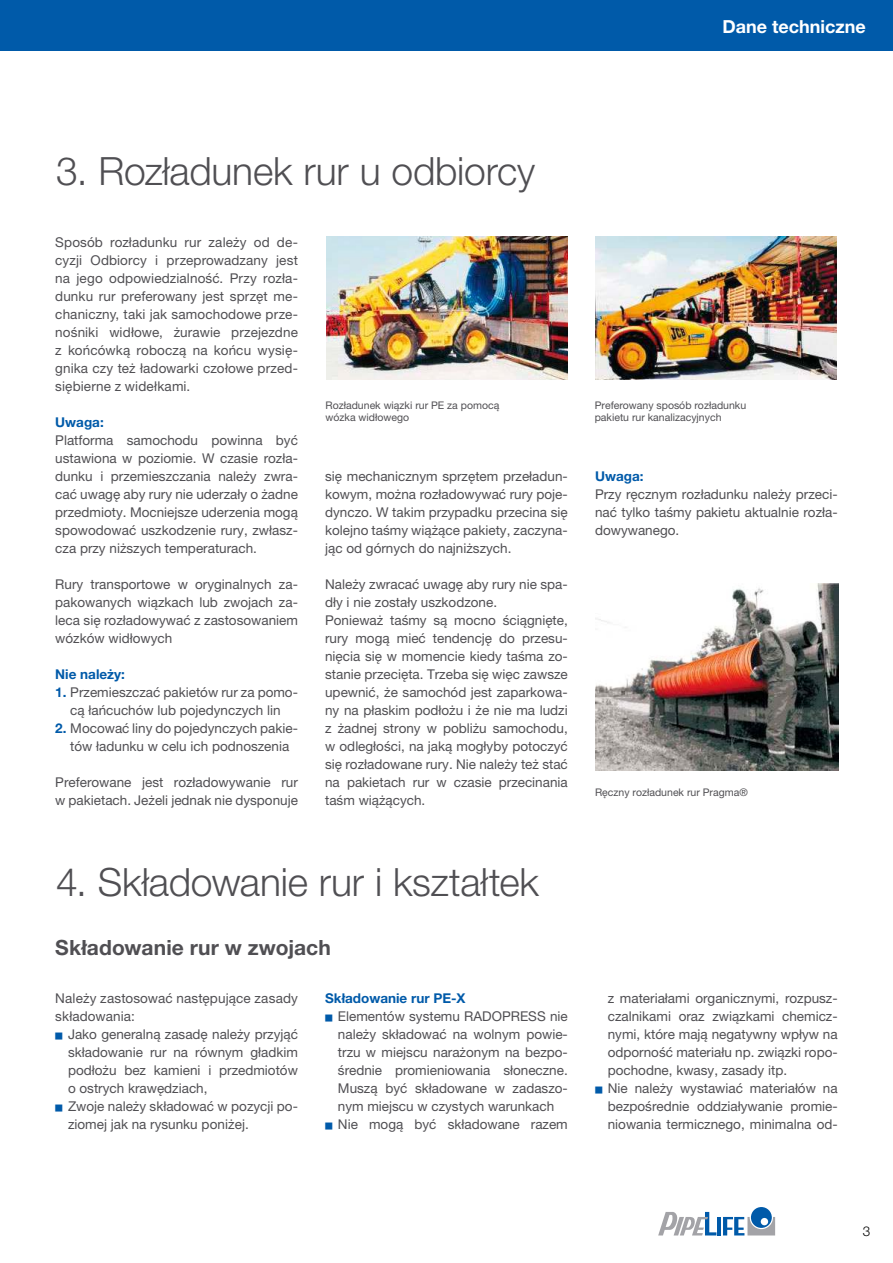
<style>
.page{position:relative;width:893px;height:1263px;background:#fff}
.page>*{position:absolute;margin:0;border:0;box-sizing:border-box;transform-origin:0 0}
.t1{font:300 39px "Helvetica Neue LT Pro";letter-spacing:-.005em;color:#504f53}
.t2{font:700 21px "Helvetica Neue LT Pro";letter-spacing:.005em;color:#504f53}
.t3{font:700 18px "Helvetica Neue LT Pro";color:#fff}
.t4{font:13.5px/18px "Helvetica Neue LT Pro";color:#504f53;text-align:justify}
.t5{font:700 13.5px "Helvetica Neue LT Pro";color:#005aa9}
.t6{font:300 13.5px "Helvetica Neue LT Pro";color:#000}
.t7{font:10.5px/12.6px "Helvetica Neue LT Pro";color:#504f53}
.s1{font-weight:700;color:#005aa9}
.s2{font-family:"Newspaper Pi PL";font-size:10.5px;color:#005aa9}
</style>
<div class="page">
<div style="left:0;top:0;width:893px;height:51px;background:#005aa9"></div>
<hr style="left:717px;top:1217px;width:4px;height:18px;background:#005aa9">
<svg style="left:723px;top:1207px;width:52px;height:28px"></svg>
<svg style="left:658px;top:1212px;width:58px;height:23px"></svg>
<img style="left:595px;top:236px;width:242px;height:143px">
<img style="left:596px;top:583px;width:242px;height:187px">
<img style="left:326px;top:236px;width:241px;height:143px">
<h3 class="t3" style="left:722px;top:15px;width:145px">Dane techniczne</h3>
<h1 class="t1" style="left:56px;top:147px;width:481px">3. Rozładunek rur u odbiorcy</h1>
<p class="t4" style="left:55px;top:233px;width:244px">Sposób rozładunku rur zależy od de&shy;cyzji Odbiorcy i przeprowadzany jest na jego odpowiedzialność. Przy rozła&shy;dunku rur preferowany jest sprzęt me&shy;chaniczny, taki jak samochodowe prze&shy;nośniki widłowe, żurawie przejezdne z końcówką roboczą na końcu wysię&shy;gnika czy też ładowarki czołowe przed&shy;siębierne z widełkami.</p>
<p class="t5" style="left:55px;top:414px;width:50px">Uwaga:</p>
<p class="t4" style="left:55px;top:431px;width:244px">Platforma samochodu powinna być ustawiona w poziomie. W czasie rozła&shy;dunku i przemieszczania należy zwra&shy;cać uwagę aby rury nie uderzały o żadne przedmioty. Mocniejsze uderzenia mogą spowodować uszkodzenie rury, zwłasz&shy;cza przy niższych temperaturach.</p>
<p class="t4" style="left:55px;top:575px;width:244px">Rury transportowe w oryginalnych za&shy;pakowanych wiązkach lub zwojach za&shy;leca się rozładowywać z zastosowaniem wózków widłowych</p>
<p class="t5" style="left:55px;top:666px;width:71px">Nie należy:</p>
<p class="t4" style="left:55px;top:683px;width:244px;text-align:center"><span class="s1">1.</span> Przemieszczać pakietów rur za pomo&shy;cą łańcuchów lub pojedynczych lin</p>
<p class="t4" style="left:55px;top:719px;width:244px;text-align:center"><span class="s1">2.</span> Mocować liny do pojedynczych pakie&shy;tów ładunku w celu ich podnoszenia</p>
<p class="t4" style="left:55px;top:773px;width:244px">Preferowane jest rozładowywanie rur w pakietach. Jeżeli jednak nie dysponuje</p>
<p class="t7" style="left:326px;top:398px;width:175px">Rozładunek wiązki rur PE za pomocą wózka widłowego</p>
<p class="t4" style="left:325px;top:467px;width:244px">się mechanicznym sprzętem przeładun&shy;kowym, można rozładowywać rury poje&shy;dynczo. W takim przypadku przecina się kolejno taśmy wiążące pakiety, zaczyna&shy;jąc od górnych do najniższych.</p>
<p class="t4" style="left:325px;top:575px;width:244px;text-align:left">Należy zwracać uwagę aby rury nie spa&shy;dły i nie zostały uszkodzone.<br>Ponieważ taśmy są mocno ściągnięte, rury mogą mieć tendencję do przesu&shy;nięcia się w momencie kiedy taśma zo&shy;stanie przecięta. Trzeba się więc zawsze upewnić, że samochód jest zaparkowa&shy;ny na płaskim podłożu i że nie ma ludzi z żadnej strony w pobliżu samochodu, w odległości, na jaką mogłyby potoczyć się rozładowane rury. Nie należy też stać na pakietach rur w czasie przecinania taśm wiążących.</p>
<h1 class="t1" style="left:56px;top:859px;width:485px">4. Składowanie rur i kształtek</h1>
<h2 class="t2" style="left:55px;top:934px;width:277px">Składowanie rur w zwojach</h2>
<p class="t4" style="left:55px;top:989px;width:244px">Należy zastosować następujące zasady</p>
<p class="t4" style="left:55px;top:1007px;width:81px">składowania:</p>
<p class="t4" style="left:55px;top:1025px;width:244px"><span class="s2">t</span> Jako generalną zasadę należy przyjąć</p>
<p class="t4" style="left:68px;top:1043px;width:231px">składowanie rur na równym gładkim</p>
<p class="t4" style="left:68px;top:1061px;width:231px">podłożu bez kamieni i przedmiotów</p>
<p class="t4" style="left:68px;top:1079px;width:141px">o ostrych krawędziach,</p>
<p class="t4" style="left:55px;top:1097px;width:244px"><span class="s2">t</span> Zwoje należy składować w pozycji po-</p>
<p class="t4" style="left:68px;top:1115px;width:182px">ziomej jak na rysunku poniżej.</p>
<p class="t5" style="left:325px;top:990px;width:142px">Składowanie rur PE-X</p>
<p class="t4" style="left:325px;top:1007px;width:244px"><span class="s2">t</span> Elementów systemu RADOPRESS nie</p>
<p class="t4" style="left:338px;top:1025px;width:231px">należy składować na wolnym powie-</p>
<p class="t4" style="left:338px;top:1043px;width:231px">trzu w miejscu narażonym na bezpo-</p>
<p class="t4" style="left:338px;top:1061px;width:231px">średnie promieniowania słoneczne.</p>
<p class="t4" style="left:338px;top:1079px;width:231px">Muszą być składowane w zadaszo-</p>
<p class="t4" style="left:338px;top:1097px;width:218px">nym miejscu w czystych warunkach</p>
<p class="t4" style="left:325px;top:1115px;width:244px"><span class="s2">t</span> Nie mogą być składowane razem</p>
<p class="t7" style="left:595px;top:398px;width:153px">Preferowany sposób rozładunku pakietu rur kanalizacyjnych</p>
<p class="t5" style="left:595px;top:468px;width:50px">Uwaga:</p>
<p class="t4" style="left:595px;top:485px;width:244px">Przy ręcznym rozładunku należy przeci&shy;nać tylko taśmy pakietu aktualnie rozła&shy;dowywanego.</p>
<p class="t7" style="left:595px;top:786px;width:154px">Ręczny rozładunek rur Pragma®</p>
<p class="t4" style="left:608px;top:989px;width:231px">z materiałami organicznymi, rozpusz-</p>
<p class="t4" style="left:608px;top:1007px;width:231px">czalnikami oraz związkami chemicz-</p>
<p class="t4" style="left:608px;top:1025px;width:231px">nymi, które mają negatywny wpływ na</p>
<p class="t4" style="left:608px;top:1043px;width:231px">odporność materiału np. związki ropo-</p>
<p class="t4" style="left:608px;top:1061px;width:181px">pochodne, kwasy, zasady itp.</p>
<p class="t4" style="left:595px;top:1079px;width:244px"><span class="s2">t</span> Nie należy wystawiać materiałów na</p>
<p class="t4" style="left:608px;top:1097px;width:231px">bezpośrednie oddziaływanie promie-</p>
<p class="t4" style="left:608px;top:1115px;width:231px">niowania termicznego, minimalna od-</p>
<p class="t6" style="left:863px;top:1222px;width:9px">3</p>
</div>
